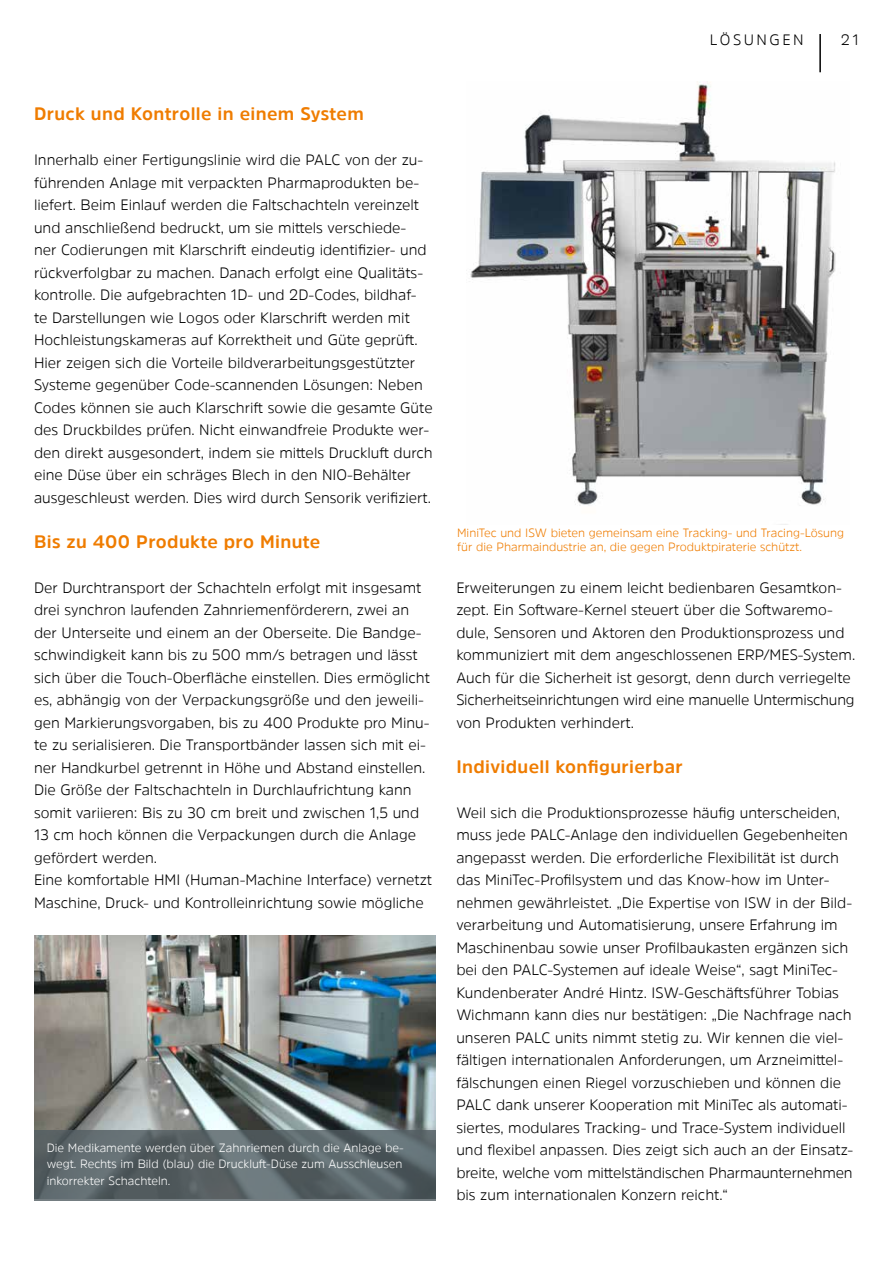
<style>
.page{position:relative;width:893px;height:1263px;background:#fff}
.page>*{position:absolute;margin:0;border:0;box-sizing:border-box;transform-origin:0 0}
.t1{font:700 18px "Amsi Pro";letter-spacing:.02em;color:#ef7c00}
.t2{font:300 15px/22.5px "Amsi Pro";color:#000}
.t3{font:300 15px "Amsi Pro";letter-spacing:.17em;color:#000}
.t4{font:300 12px/16.5px "Amsi Pro";color:#fff;text-align:justify}
.t5{font:300 12px/14.4px "Amsi Pro";color:#ef7c00}
</style>
<div class="page">
<img style="left:470px;top:81px;width:366px;height:444px">
<img style="left:34px;top:935px;width:402px;height:195px">
<svg style="left:34px;top:1130px;width:402px;height:70px;background:#5a6568"></svg>
<hr style="left:819px;top:34px;width:2px;height:38px;background:#000">
<p class="t3" style="left:710px;top:30px;width:95px">LÖSUNGEN</p>
<p class="t2" style="left:841px;top:28px;width:20px">21</p>
<p class="t1" style="left:34px;top:102px;width:331px">Druck und Kontrolle in einem System</p>
<p class="t2" style="left:34px;top:148px;width:400px">Innerhalb einer Fertigungslinie wird die PALC von der zu&shy;führenden Anlage mit verpackten Pharmaprodukten be&shy;liefert. Beim Einlauf werden die Faltschachteln vereinzelt und anschließend bedruckt, um sie mittels verschiede-<br>ner Codierungen mit Klarschrift eindeutig identifizier- und rückverfolgbar zu machen. Danach erfolgt eine Qualitäts&shy;kontrolle. Die aufgebrachten 1D- und 2D-Codes, bildhaf&shy;te Darstellungen wie Logos oder Klarschrift werden mit Hochleistungskameras auf Korrektheit und Güte geprüft.<br>Hier zeigen sich die Vorteile bildverarbeitungsgestützter Systeme gegenüber Code-scannenden Lösungen: Neben Codes können sie auch Klarschrift sowie die gesamte Güte des Druckbildes prüfen. Nicht einwandfreie Produkte wer&shy;den direkt ausgesondert, indem sie mittels Druckluft durch eine Düse über ein schräges Blech in den NIO-Behälter ausgeschleust werden. Dies wird durch Sensorik verifiziert.</p>
<p class="t1" style="left:34px;top:529px;width:288px">Bis zu 400 Produkte pro Minute</p>
<p class="t2" style="left:34px;top:576px;width:400px">Der Durchtransport der Schachteln erfolgt mit insgesamt drei synchron laufenden Zahnriemenförderern, zwei an der Unterseite und einem an der Oberseite. Die Bandge&shy;schwindigkeit kann bis zu 500 mm/s betragen und lässt sich über die Touch-Oberfläche einstellen. Dies ermöglicht es, abhängig von der Verpackungsgröße und den jeweili&shy;gen Markierungsvorgaben, bis zu 400 Produkte pro Minu&shy;te zu serialisieren. Die Transportbänder lassen sich mit ei&shy;ner Handkurbel getrennt in Höhe und Abstand einstellen.<br>Die Größe der Faltschachteln in Durchlaufrichtung kann somit variieren: Bis zu 30 cm breit und zwischen 1,5 und 13 cm hoch können die Verpackungen durch die Anlage gefördert werden.<br>Eine komfortable HMI (Human-Machine Interface) vernetzt Maschine, Druck- und Kontrolleinrichtung sowie mögliche</p>
<p class="t2" style="left:456px;top:576px;width:400px">Erweiterungen zu einem leicht bedienbaren Gesamtkon&shy;zept. Ein Software-Kernel steuert über die Softwaremo&shy;dule, Sensoren und Aktoren den Produktionsprozess und kommuniziert mit dem angeschlossenen ERP/MES-System.<br>Auch für die Sicherheit ist gesorgt, denn durch verriegelte Sicherheitseinrichtungen wird eine manuelle Untermischung von Produkten verhindert.</p>
<p class="t5" style="left:457px;top:525px;width:389px">MiniTec und ISW bieten gemeinsam eine Tracking- und Tracing-Lösung für die Pharmaindustrie an, die gegen Produktpiraterie schützt.</p>
<p class="t1" style="left:456px;top:754px;width:228px">Individuell konfigurierbar</p>
<p class="t2" style="left:456px;top:801px;width:399px">Weil sich die Produktionsprozesse häufig unterscheiden, muss jede PALC-Anlage den individuellen Gegebenheiten angepasst werden. Die erforderliche Flexibilität ist durch das MiniTec-Profilsystem und das Know-how im Unter&shy;nehmen gewährleistet. „Die Expertise von ISW in der Bild&shy;verarbeitung und Automatisierung, unsere Erfahrung im Maschinenbau sowie unser Profilbaukasten ergänzen sich bei den PALC-Systemen auf ideale Weise“, sagt MiniTec-Kundenberater André Hintz. ISW-Geschäftsführer Tobias Wichmann kann dies nur bestätigen: „Die Nachfrage nach unseren PALC units nimmt stetig zu. Wir kennen die viel&shy;fältigen internationalen Anforderungen, um Arzneimittel&shy;fälschungen einen Riegel vorzuschieben und können die PALC dank unserer Kooperation mit MiniTec als automati&shy;siertes, modulares Tracking- und Trace-System individuell und flexibel anpassen. Dies zeigt sich auch an der Einsatz&shy;breite, welche vom mittelständischen Pharmaunternehmen bis zum internationalen Konzern reicht.“</p>
<p class="t4" style="left:47px;top:1139px;width:358px">Die Medikamente werden über Zahnriemen durch die Anlage be&shy;wegt. Rechts im Bild (blau) die Druckluft-Düse zum Ausschleusen inkorrekter Schachteln.</p>
</div>
